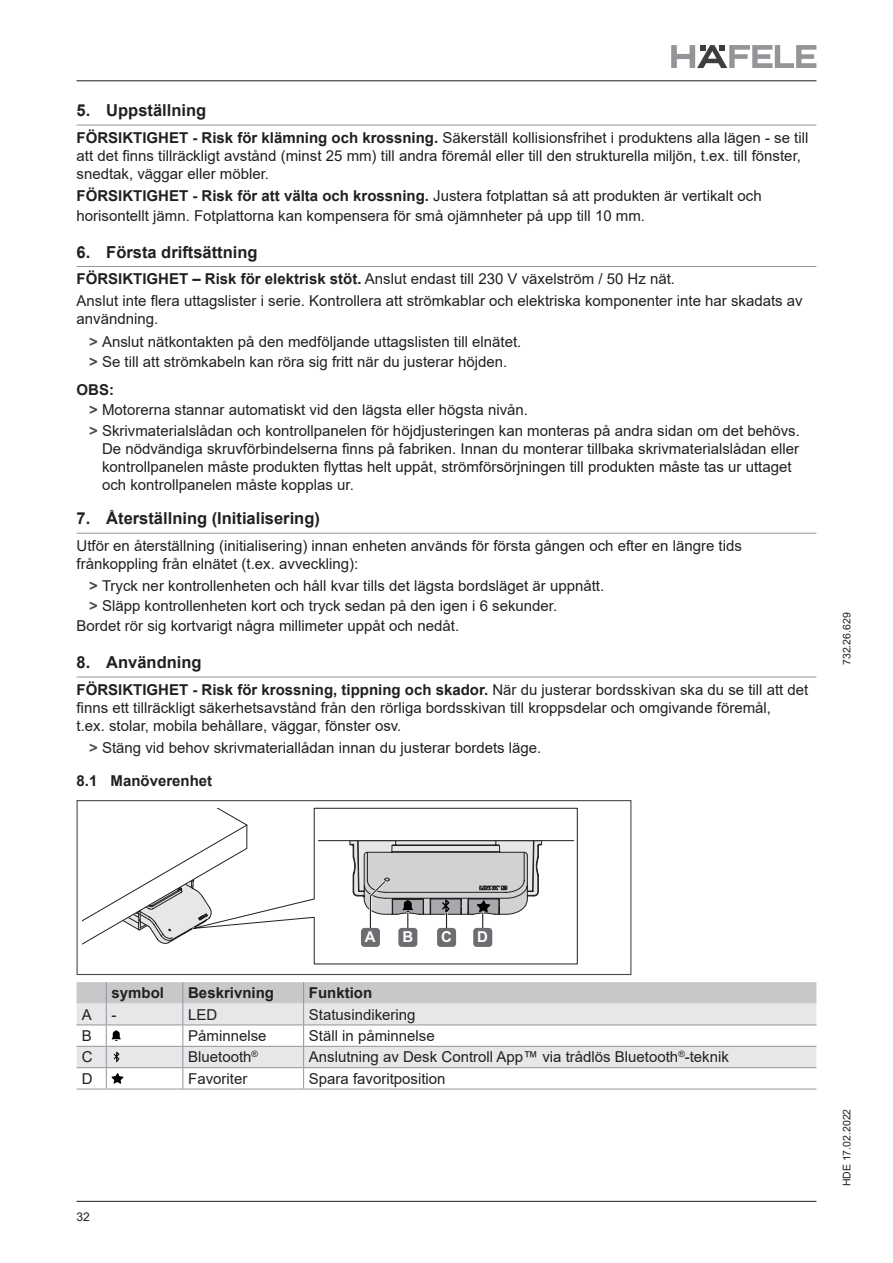
<style>
.page{position:relative;width:893px;height:1263px;background:#fff}
.page>*{position:absolute;margin:0;border:0;box-sizing:border-box;transform-origin:0 0}
.t1{font:700 16.5px "Arial";color:#231f20}
.t2{font:15px/18px "Arial";color:#231f20}
.t3{font:700 15px "Arial";color:#231f20}
.t4{font:700 15px "Arial";color:#fff}
.t5{font:12px "Arial";color:#231f20}
.t6{font:10.5px "Arial";color:#231f20}
.s1{font-weight:700}
.s2{font-weight:700;color:#4b4c4d}
</style>
<div class="page">
<hr style="left:77px;top:80px;width:739px;height:1px;background:#231f20">
<hr style="left:77px;top:1201px;width:739px;height:1px;background:#231f20">
<svg style="left:671px;top:45px;width:145px;height:23px"></svg>
<hr style="left:77px;top:125px;width:739px;height:1px;background:#939598">
<hr style="left:77px;top:266px;width:739px;height:1px;background:#939598">
<hr style="left:77px;top:533px;width:739px;height:1px;background:#939598">
<hr style="left:77px;top:677px;width:739px;height:1px;background:#939598">
<svg style="left:83px;top:867px;width:90px;height:77px"></svg>
<svg style="left:173px;top:861px;width:10px;height:80px"></svg>
<svg style="left:183px;top:807px;width:395px;height:158px"></svg>
<div style="left:398px;top:928px;width:19px;height:19px;background:#6c6d70;border-radius:3px"></div>
<div style="left:437px;top:928px;width:19px;height:19px;background:#6c6d70;border-radius:3px"></div>
<div style="left:473px;top:928px;width:19px;height:19px;background:#6c6d70;border-radius:3px"></div>
<svg style="left:318px;top:807px;width:255px;height:133px"></svg>
<div style="left:361px;top:928px;width:19px;height:19px;background:#6c6d70;border-radius:3px"></div>
<div style="left:77px;top:800px;width:554px;height:175px;border:1px solid #4b4c4d"></div>
<svg style="left:77px;top:982px;width:739px;height:108px"></svg>
<p class="t1" style="left:77px;top:99px;width:131px">5. Uppställning</p>
<p class="t2" style="left:77px;top:128px;width:733px"><span class="s1">FÖRSIKTIGHET - Risk för klämning och krossning.</span> Säkerställ kollisionsfrihet i produktens alla lägen - se till att det finns tillräckligt avstånd (minst 25 mm) till andra föremål eller till den strukturella miljön, t.ex. till fönster, snedtak, väggar eller möbler.</p>
<p class="t2" style="left:77px;top:186px;width:687px;line-height:19.8px"><span class="s1">FÖRSIKTIGHET - Risk för att välta och krossning.</span> Justera fotplattan så att produkten är vertikalt och horisontellt jämn. Fotplattorna kan kompensera för små ojämnheter på upp till 10 mm.</p>
<p class="t1" style="left:77px;top:240px;width:183px">6. Första driftsättning</p>
<p class="t2" style="left:77px;top:268px;width:728px;line-height:22.2px"><span class="s1">FÖRSIKTIGHET – Risk för elektrisk stöt.</span> Anslut endast till 230 V växelström / 50 Hz nät.<br>Anslut inte flera uttagslister i serie. Kontrollera att strömkablar och elektriska komponenter inte har skadats av</p>
<p class="t2" style="left:89px;top:308px;width:434px;line-height:22.2px;text-indent:-13px">användning.<br><span class="s2">&gt;</span> Anslut nätkontakten på den medföljande uttagslisten till elnätet.</p>
<p class="t2" style="left:77px;top:347px;width:432px;line-height:28.7px;text-indent:13px"><span class="s2">&gt;</span> Se till att strömkabeln kan röra sig fritt när du justerar höjden.<br><span class="s1">OBS:</span></p>
<p class="t2" style="left:89px;top:400px;width:712px;line-height:20.1px"><span class="s2">&gt;</span> Motorerna stannar automatiskt vid den lägsta eller högsta nivån.<br><span class="s2">&gt;</span> Skrivmaterialslådan och kontrollpanelen för höjdjusteringen kan monteras på andra sidan om det behövs.</p>
<p class="t2" style="left:102px;top:439px;width:698px">De nödvändiga skruvförbindelserna finns på fabriken. Innan du monterar tillbaka skrivmaterialslådan eller kontrollpanelen måste produkten flyttas helt uppåt, strömförsörjningen till produkten måste tas ur uttaget och kontrollpanelen måste kopplas ur.</p>
<p class="t1" style="left:77px;top:507px;width:245px">7. Återställning (Initialisering)</p>
<p class="t2" style="left:77px;top:536px;width:667px">Utför en återställning (initialisering) innan enheten används för första gången och efter en längre tids frånkoppling från elnätet (t.ex. avveckling):</p>
<p class="t2" style="left:89px;top:577px;width:516px"><span class="s2">&gt;</span> Tryck ner kontrollenheten och håll kvar tills det lägsta bordsläget är uppnått.</p>
<p class="t2" style="left:89px;top:597px;width:470px"><span class="s2">&gt;</span> Släpp kontrollenheten kort och tryck sedan på den igen i 6 sekunder.</p>
<p class="t2" style="left:77px;top:617px;width:384px">Bordet rör sig kortvarigt några millimeter uppåt och nedåt.</p>
<p class="t1" style="left:77px;top:651px;width:127px">8. Användning</p>
<p class="t2" style="left:77px;top:680px;width:733px"><span class="s1">FÖRSIKTIGHET - Risk för krossning, tippning och skador.</span> När du justerar bordsskivan ska du se till att det finns ett tillräckligt säkerhetsavstånd från den rörliga bordsskivan till kroppsdelar och omgivande föremål,<br>t.ex. stolar, mobila behållare, väggar, fönster osv.</p>
<p class="t2" style="left:77px;top:731px;width:466px;line-height:32.8px;text-indent:13px"><span class="s2">&gt;</span> Stäng vid behov skrivmateriallådan innan du justerar bordets läge.<br><span class="s1">8.1 Manöverenhet</span></p>
<p class="t6" style="left:839px;top:665px;width:54px;rotate:-90deg">732.26.629</p>
<p class="t4" style="left:365px;top:926px;width:12px">A</p>
<p class="t4" style="left:402px;top:926px;width:12px">B</p>
<p class="t4" style="left:441px;top:926px;width:12px">C</p>
<p class="t4" style="left:477px;top:926px;width:12px">D</p>
<p class="t3" style="left:112px;top:982px;width:54px">symbol</p>
<p class="t3" style="left:188px;top:982px;width:87px">Beskrivning</p>
<p class="t3" style="left:309px;top:982px;width:65px">Funktion</p>
<p class="t2" style="left:82px;top:1005px;width:12px">A</p>
<p class="t2" style="left:112px;top:1005px;width:6px">-</p>
<p class="t2" style="left:188px;top:1005px;width:31px">LED</p>
<p class="t2" style="left:309px;top:1005px;width:108px">Statusindikering</p>
<p class="t2" style="left:82px;top:1026px;width:12px">B</p>
<p class="t2" style="left:188px;top:1027px;width:80px">Påminnelse</p>
<p class="t2" style="left:309px;top:1027px;width:127px">Ställ in påminnelse</p>
<p class="t2" style="left:82px;top:1048px;width:12px">C</p>
<p class="t2" style="left:188px;top:1048px;width:71px">Bluetooth<sup>®</sup></p>
<p class="t2" style="left:309px;top:1048px;width:421px">Anslutning av Desk Controll App™ via trådlös Bluetooth<sup>®</sup>-teknik</p>
<p class="t2" style="left:82px;top:1069px;width:12px">D</p>
<p class="t2" style="left:188px;top:1069px;width:61px">Favoriter</p>
<p class="t2" style="left:309px;top:1069px;width:138px">Spara favoritposition</p>
<p class="t5" style="left:77px;top:1208px;width:15px">32</p>
<p class="t6" style="left:839px;top:1186px;width:79px;rotate:-90deg">HDE 17.02.2022</p>
</div>
